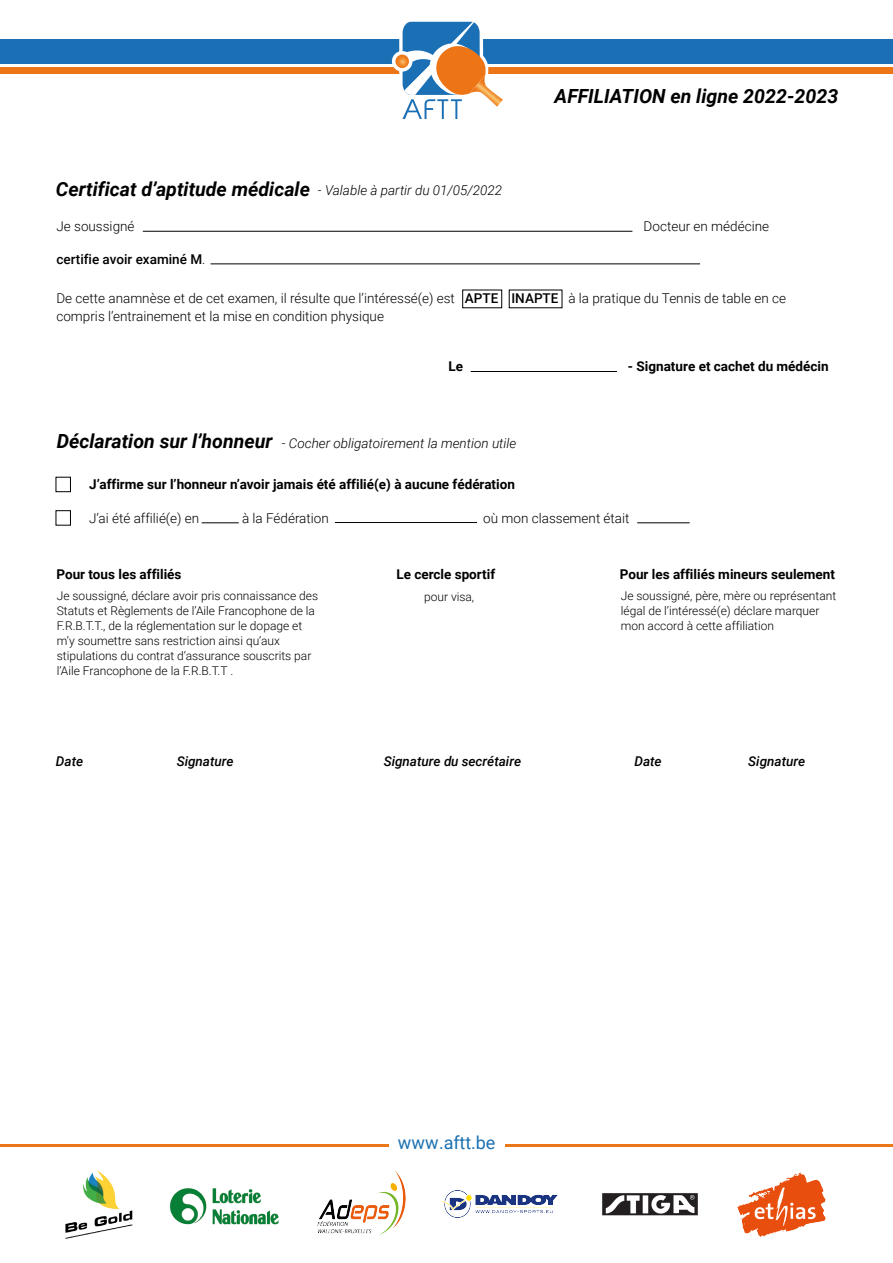
<style>
.page{position:relative;width:893px;height:1263px;background:#fff}
.page>*{position:absolute;margin:0;border:0;box-sizing:border-box;transform-origin:0 0}
.t1{font:italic 700 19.5px "Roboto";color:#000}
.t2{font:18px "Roboto";color:#1b71b1}
.t3{font:300 13.5px/18px "Roboto";color:#000}
.t4{font:700 13.5px "Roboto";color:#000}
.t5{font:italic 300 13.5px "Roboto";color:#000}
.t6{font:italic 500 13.5px "Roboto";color:#000}
.t7{font:500 13.5px "Roboto";color:#000}
.t8{font:300 12px/15px "Roboto";color:#000}
.s1{font-weight:300;font-size:13.5px}
.s2{font-weight:300}
.s3{font-weight:500}
.s4{font-weight:700;font-size:19.5px}
</style>
<div class="page">
<img style="left:65px;top:1170px;width:761px;height:69px">
<hr style="left:506px;top:1144px;width:386px;height:2px;background:#ec7718">
<hr style="left:0;top:1144px;width:388px;height:2px;background:#ec7718">
<div style="left:0;top:39px;width:892px;height:25px;background:#1b70b5"></div>
<div style="left:0;top:67px;width:892px;height:6px;background:#ed7516"></div>
<svg style="left:381px;top:21px;width:122px;height:98px"></svg>
<div style="left:437px;top:1167px;width:135px;height:76px;background:#fff"></div>
<img style="left:442px;top:1191px;width:116px;height:26px">
<div style="left:0;top:0;width:54px;height:1263px;background:#fff"></div>
<div style="left:835px;top:0;width:56px;height:1263px;background:#fff"></div>
<hr style="left:143px;top:231px;width:489px;height:1px;background:#020202">
<hr style="left:210px;top:264px;width:490px;height:1px;background:#020202">
<div style="left:462px;top:290px;width:40px;height:18px;border:1px solid #000"></div>
<hr style="left:470px;top:371px;width:147px;height:1px;background:#020202">
<div style="left:56px;top:477px;width:15px;height:15px;border:1px solid #000"></div>
<hr style="left:335px;top:522px;width:142px;height:1px;background:#020202">
<hr style="left:637px;top:523px;width:52px;height:1px;background:#020202">
<hr style="left:202px;top:523px;width:37px;height:1px;background:#020202">
<h1 class="t1" style="left:554px;top:83px;width:285px">AFFILIATION en ligne 2022-2023</h1>
<h1 class="t1" style="left:56px;top:176px;width:447px">Certificat d’aptitude médicale <span class="s1">- Valable à partir du 01/05/2022</span></h1>
<p class="t3" style="left:56px;top:216px;width:80px">Je soussigné</p>
<p class="t3" style="left:643px;top:216px;width:127px">Docteur en médécine</p>
<p class="t7" style="left:56px;top:249px;width:150px">certifie avoir examiné M<span class="s2">.</span></p>
<p class="t3" style="left:56px;top:289px;width:731px">De cette anamnèse et de cet examen, il résulte que l’intéressé(e) est <span class="s3">APTE INAPTE</span> à la pratique du Tennis de table en ce compris l’entrainement et la mise en condition physique</p>
<p class="t4" style="left:448px;top:357px;width:16px">Le</p>
<p class="t4" style="left:628px;top:357px;width:202px">- Signature et cachet du médécin</p>
<p class="t5" style="left:57px;top:433px;width:461px"><span class="s4">Déclaration sur l’honneur</span> - Cocher obligatoirement la mention utile</p>
<p class="t4" style="left:89px;top:475px;width:427px">J’affirme sur l’honneur n’avoir jamais été affilié(e) à aucune fédération</p>
<p class="t3" style="left:89px;top:509px;width:112px">J’ai été affilié(e) en</p>
<p class="t3" style="left:242px;top:509px;width:88px">à la Fédération</p>
<p class="t3" style="left:483px;top:509px;width:148px">où mon classement était</p>
<p class="t4" style="left:56px;top:564px;width:127px">Pour tous les affiliés</p>
<p class="t4" style="left:396px;top:564px;width:100px">Le cercle sportif</p>
<p class="t4" style="left:619px;top:564px;width:217px">Pour les affiliés mineurs seulement</p>
<p class="t8" style="left:620px;top:588px;width:217px">Je soussigné, père, mère ou représentant légal de l’intéressé(e) déclare marquer mon accord à cette affiliation</p>
<p class="t8" style="left:57px;top:588px;width:263px">Je soussigné, déclare avoir pris connaissance des Statuts et Règlements de l’Aile Francophone de la F.R.B.T.T., de la réglementation sur le dopage et m’y soumettre sans restriction ainsi qu’aux stipulations du contrat d’assurance souscrits par l’Aile Francophone de la F.R.B.T.T .</p>
<p class="t8" style="left:424px;top:589px;width:52px">pour visa,</p>
<p class="t6" style="left:56px;top:752px;width:29px">Date</p>
<p class="t6" style="left:177px;top:752px;width:58px">Signature</p>
<p class="t6" style="left:384px;top:752px;width:139px">Signature du secrétaire</p>
<p class="t6" style="left:634px;top:752px;width:29px">Date</p>
<p class="t6" style="left:748px;top:752px;width:58px">Signature</p>
<h2 class="t2" style="left:398px;top:1130px;width:99px">www.aftt.be</h2>
</div>
